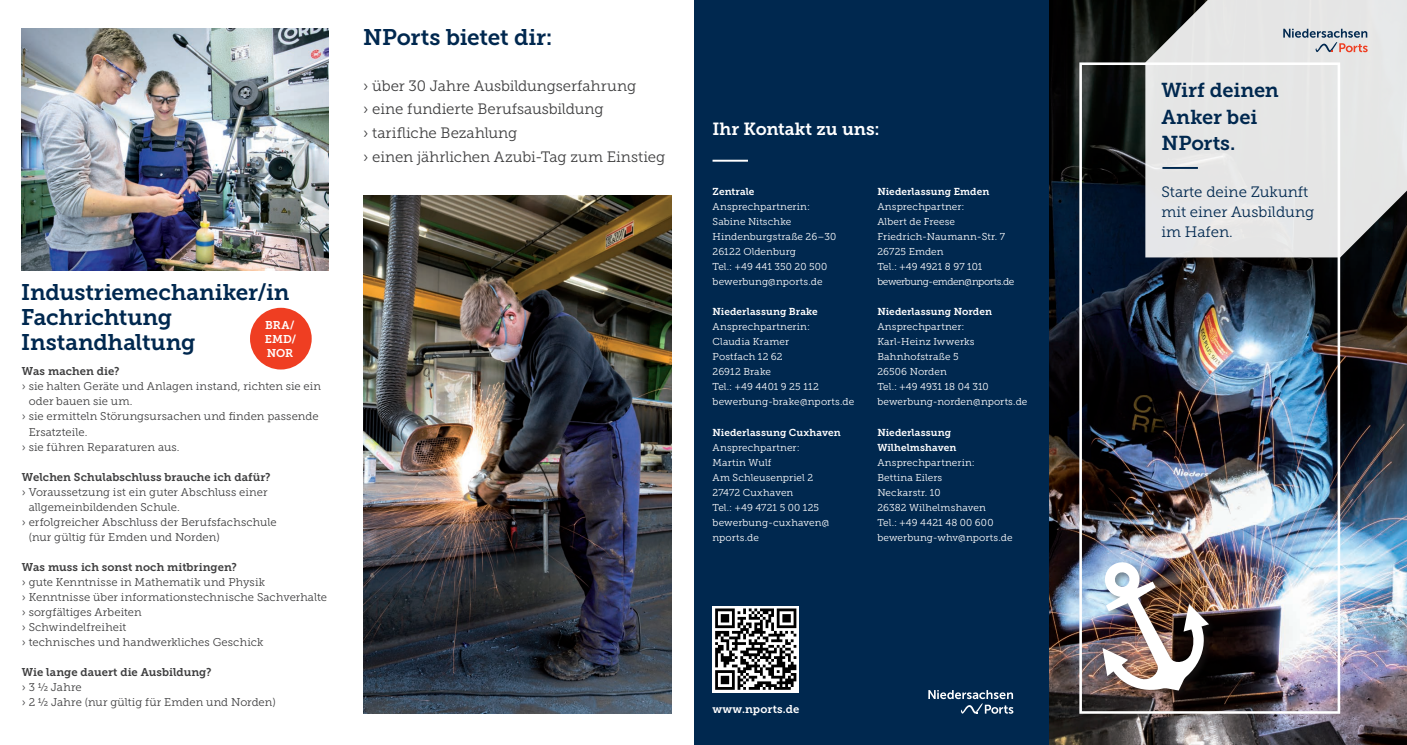
<style>
.page{position:relative;width:1407px;height:745px;background:#fff}
.page>*{position:absolute;margin:0;border:0;box-sizing:border-box;transform-origin:0 0}
.t1{font:22.5px/25px "Museo Slab 700";letter-spacing:-.005em;color:#00284f}
.t2{font:20px/26.2px "Museo Slab 700";letter-spacing:-.01em;color:#00284f}
.t3{font:17.5px "Museo Slab 700";color:#fff}
.t4{font:15px/23.8px "Museo Slab 300";letter-spacing:-.005em;color:#3e3e3f}
.t5{font:15px/20px "Museo Slab 300";color:#00284f}
.t6{font:11.25px/15px "Museo Slab 300";letter-spacing:.005em;color:#3e3e3f}
.t7{font:11.25px "Museo Slab 700";letter-spacing:.005em;color:#3e3e3f}
.t8{font:11.25px/13.8px "Museo Slab 700";letter-spacing:.01em;color:#fff}
.t9{font:10px/15px "Museo Slab 300";letter-spacing:.01em;color:#fff}
.t10{font:10px/15px "Museo Slab 700";letter-spacing:.01em;color:#fff}
</style>
<div class="page">
<img style="left:1049px;top:0;width:358px;height:744px">
<div style="left:694px;top:0;width:355px;height:744px;background:#00284f"></div>
<svg style="left:1145px;top:0;width:262px;height:257px;background:#c3c4c3"></svg>
<img style="left:1079px;top:62px;width:261px;height:651px">
<svg style="left:928px;top:690px;width:85px;height:23px"></svg>
<hr style="left:712px;top:160px;width:36px;height:1px;background:#fff">
<svg style="left:1283px;top:29px;width:84px;height:23px;background:#bcbabf"></svg>
<hr style="left:1162px;top:167px;width:36px;height:2px;background:#00284f">
<svg style="left:712px;top:606px;width:87px;height:86px"></svg>
<svg style="left:715px;top:608px;width:81px;height:81px;background:#787878"></svg>
<div style="left:250px;top:307px;width:62px;height:62px;background:#ef3e22;border-radius:50%"></div>
<img style="left:21px;top:28px;width:308px;height:242px">
<img style="left:363px;top:195px;width:308px;height:518px">
<div style="left:1101px;top:560px;width:117px;height:139px;background:#231f20;opacity:.45"></div>
<img style="left:1102px;top:559px;width:107px;height:131px">
<h1 class="t1" style="left:363px;top:25px;width:191px">NPorts bietet dir:</h1>
<h3 class="t4" style="left:363px;top:74px;width:303px">› über 30 Jahre Ausbildungserfahrung<br>› eine fundierte Berufsausbildung<br>› tarifliche Bezahlung<br>› einen jährlichen Azubi-Tag zum Einstieg</h3>
<h1 class="t1" style="left:21px;top:280px;width:270px">Industriemechaniker/in<br>Fachrichtung<br>Instandhaltung</h1>
<p class="t8" style="left:265px;top:318px;width:33px">BRA/<br>EMD/<br>NOR</p>
<p class="t7" style="left:22px;top:365px;width:99px">Was machen die?</p>
<p class="t6" style="left:22px;top:379px;width:301px">› sie halten Geräte und Anlagen instand, richten sie ein</p>
<p class="t6" style="left:29px;top:394px;width:105px">oder bauen sie um.</p>
<p class="t6" style="left:22px;top:409px;width:298px">› sie ermitteln Störungsursachen und finden passende</p>
<p class="t6" style="left:29px;top:424px;width:60px">Ersatzteile.</p>
<p class="t6" style="left:22px;top:439px;width:159px">› sie führen Reparaturen aus.</p>
<p class="t7" style="left:22px;top:470px;width:250px">Welchen Schulabschluss brauche ich dafür?</p>
<p class="t6" style="left:22px;top:484px;width:247px">› Voraussetzung ist ein guter Abschluss einer</p>
<p class="t6" style="left:29px;top:499px;width:153px">allgemeinbildenden Schule.</p>
<p class="t6" style="left:22px;top:514px;width:256px">› erfolgreicher Abschluss der Berufsfachschule</p>
<p class="t6" style="left:29px;top:529px;width:193px">(nur gültig für Emden und Norden)</p>
<p class="t7" style="left:22px;top:560px;width:217px">Was muss ich sonst noch mitbringen?</p>
<p class="t6" style="left:22px;top:574px;width:306px">› gute Kenntnisse in Mathematik und Physik<br>› Kenntnisse über informationstechnische Sachverhalte › sorgfältiges Arbeiten<br>› Schwindelfreiheit<br>› technisches und handwerkliches Geschick</p>
<p class="t7" style="left:22px;top:665px;width:191px">Wie lange dauert die Ausbildung?</p>
<p class="t6" style="left:22px;top:679px;width:255px">› 3 ½ Jahre<br>› 2 ½ Jahre (nur gültig für Emden und Norden)</p>
<h3 class="t3" style="left:712px;top:119px;width:169px">Ihr Kontakt zu uns:</h3>
<p class="t10" style="left:712px;top:184px;width:43px">Zentrale</p>
<p class="t9" style="left:712px;top:199px;width:125px">Ansprechpartnerin:<br>Sabine Nitschke<br>Hindenburgstraße 26–30<br>26122 Oldenburg<br>Tel.: +49 441 350 20 500 bewerbung@nports.de</p>
<p class="t10" style="left:712px;top:304px;width:107px">Niederlassung Brake</p>
<p class="t9" style="left:712px;top:319px;width:143px">Ansprechpartnerin:<br>Claudia Kramer<br>Postfach 12 62<br>26912 Brake<br>Tel.: +49 4401 9 25 112 bewerbung-brake@nports.de</p>
<p class="t10" style="left:712px;top:424px;width:130px">Niederlassung Cuxhaven</p>
<p class="t9" style="left:712px;top:439px;width:118px">Ansprechpartner:<br>Martin Wulf<br>Am Schleusenpriel 2<br>27472 Cuxhaven<br>Tel.: +49 4721 5 00 125 bewerbung-cuxhaven@ nports.de</p>
<p class="t10" style="left:877px;top:184px;width:113px">Niederlassung Emden</p>
<p class="t9" style="left:877px;top:199px;width:139px">Ansprechpartner:<br>Albert de Freese<br>Friedrich-Naumann-Str. 7<br>26725 Emden<br>Tel.: +49 4921 8 97 101 bewerbung-emden@nports.de</p>
<p class="t10" style="left:877px;top:304px;width:116px">Niederlassung Norden</p>
<p class="t9" style="left:877px;top:319px;width:152px">Ansprechpartner:<br>Karl-Heinz Iwwerks<br>Bahnhofstraße 5<br>26506 Norden<br>Tel.: +49 4931 18 04 310 bewerbung-norden@nports.de</p>
<p class="t10" style="left:877px;top:424px;width:81px">Niederlassung<br>Wilhelmshaven</p>
<p class="t9" style="left:877px;top:454px;width:137px">Ansprechpartnerin:<br>Bettina Eilers<br>Neckarstr. 10<br>26382 Wilhelmshaven<br>Tel.: +49 4421 48 00 600 bewerbung-whv@nports.de</p>
<p class="t8" style="left:712px;top:701px;width:89px">www.nports.de</p>
<h2 class="t2" style="left:1161px;top:77px;width:119px">Wirf deinen<br>Anker bei<br>NPorts.</h2>
<h3 class="t5" style="left:1161px;top:182px;width:154px">Starte deine Zukunft mit einer Ausbildung im Hafen.</h3>
</div>
